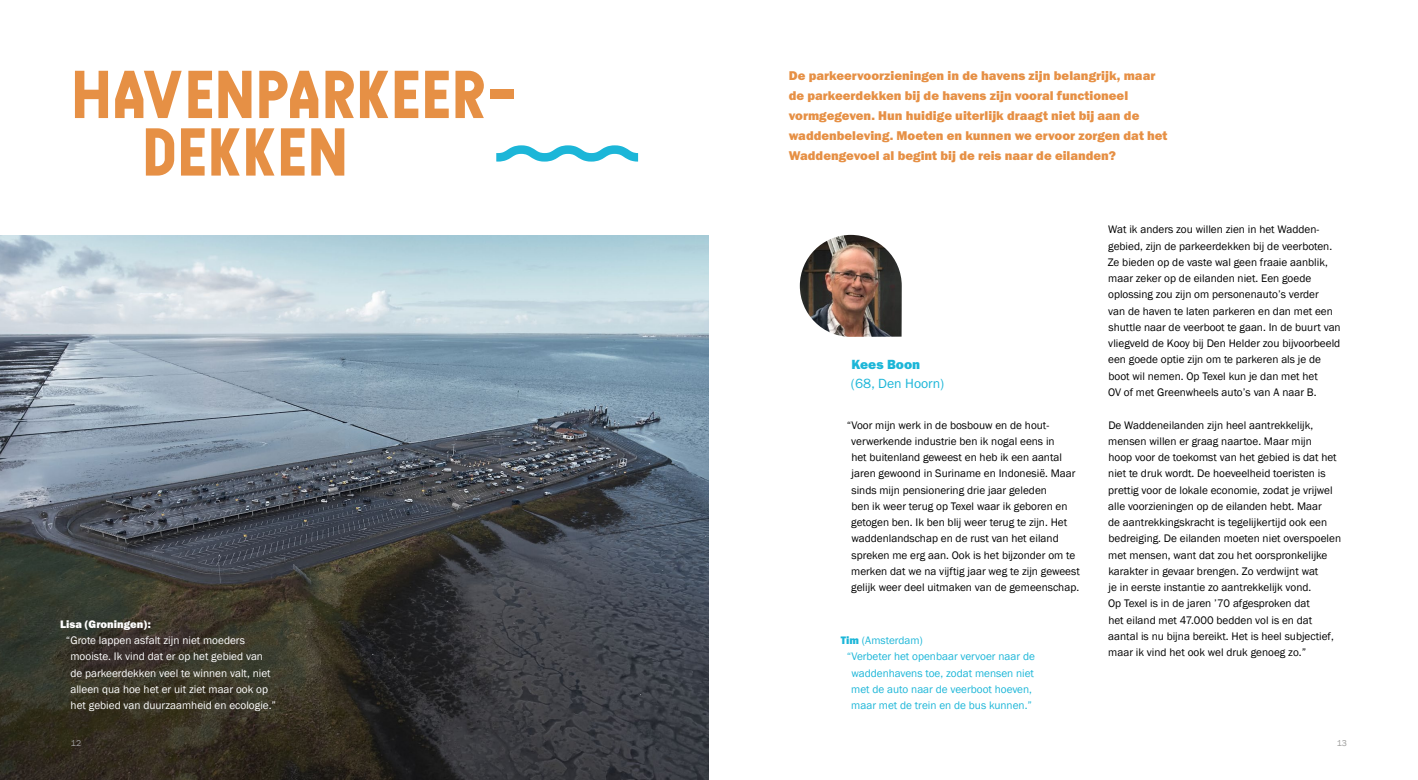
<style>
.page{position:relative;width:1418px;height:780px;background:#fff}
.page>*{position:absolute;margin:0;border:0;box-sizing:border-box;transform-origin:0 0}
.t1{font:67.5px/57.5px "Stormvloed";color:#e69045}
.t2{font:13.75px "Franklin Gothic URW Boo";color:#1cb6d8}
.t3{font:13.75px "Franklin Gothic URW Hea";color:#1cb6d8}
.t4{font:13.12px/20px "Franklin Gothic URW Hea";color:#e69045}
.t5{font:11.25px/16.2px "Franklin Gothic";color:#000}
.t6{font:11.25px/16.2px "Franklin Gothic";color:#fff}
.t7{font:11.25px/16.2px "Franklin Gothic";color:#1cb6d8;text-align:center}
.t8{font:11.25px "Franklin Gothic URW Hea";color:#fff}
.t9{font:11.25px "Franklin Gothic URW Boo";color:#1cb6d8}
.t10{font:8.75px "Franklin Gothic";color:#9d9d9c}
.s1{font-family:"Franklin Gothic URW Hea"}
</style>
<div class="page">
<img style="left:0;top:235px;width:709px;height:545px">
<img style="left:799px;top:235px;width:102px;height:102px">
<svg style="left:496px;top:145px;width:142px;height:17px"></svg>
<h1 class="t1" style="left:142px;top:66px;width:377px;text-indent:-71px">HAVENPARKEER-<br>DEKKEN</h1>
<p class="t4" style="left:788px;top:65px;width:380px">De parkeervoorzieningen in de havens zijn belangrijk, maar de parkeerdekken bij de havens zijn vooral functioneel vormgegeven. Hun huidige uiterlijk draagt niet bij aan de waddenbeleving. Moeten en kunnen we ervoor zorgen dat het Waddengevoel al begint bij de reis naar de eilanden?</p>
<p class="t3" style="left:851px;top:355px;width:70px">Kees Boon</p>
<p class="t2" style="left:850px;top:375px;width:95px">(68, Den Hoorn)</p>
<p class="t5" style="left:851px;top:417px;width:230px;text-indent:-4px">“Voor mijn werk in de bosbouw en de hout&shy;verwerkende industrie ben ik nogal eens in<br>het buitenland geweest en heb ik een aantal jaren gewoond in Suriname en Indonesië. Maar sinds mijn pensionering drie jaar geleden<br>ben ik weer terug op Texel waar ik geboren en getogen ben. Ik ben blij weer terug te zijn. Het waddenlandschap en de rust van het eiland spreken me erg aan. Ook is het bijzonder om te merken dat we na vijftig jaar weg te zijn geweest gelijk weer deel uitmaken van de gemeenschap.</p>
<p class="t8" style="left:60px;top:616px;width:92px">Lisa (Groningen):</p>
<p class="t6" style="left:70px;top:632px;width:207px;text-indent:-4px">“Grote lappen asfalt zijn niet moeders mooiste. Ik vind dat er op het gebied van de parkeerdekken veel te winnen valt, niet alleen qua hoe het er uit ziet maar ook op het gebied van duurzaamheid en ecologie.”</p>
<p class="t9" style="left:840px;top:633px;width:84px"><span class="s1">Tim</span> (Amsterdam)</p>
<p class="t7" style="left:846px;top:648px;width:190px">“Verbeter het openbaar vervoer naar de waddenhavens toe, zodat mensen niet met de auto naar de veerboot hoeven, maar met de trein en de bus kunnen.”</p>
<p class="t5" style="left:1107px;top:222px;width:234px">Wat ik anders zou willen zien in het Wadden&shy;gebied, zijn de parkeerdekken bij de veerboten.<br>Ze bieden op de vaste wal geen fraaie aanblik, maar zeker op de eilanden niet. Een goede oplossing zou zijn om personenauto’s verder<br>van de haven te laten parkeren en dan met een shuttle naar de veerboot te gaan. In de buurt van vliegveld de Kooy bij Den Helder zou bijvoorbeeld een goede optie zijn om te parkeren als je de boot wil nemen. Op Texel kun je dan met het<br>OV of met Greenwheels auto’s van A naar B.</p>
<p class="t5" style="left:1108px;top:417px;width:234px">De Waddeneilanden zijn heel aantrekkelijk, mensen willen er graag naartoe. Maar mijn<br>hoop voor de toekomst van het gebied is dat het niet te druk wordt. De hoeveelheid toeristen is prettig voor de lokale economie, zodat je vrijwel alle voorzieningen op de eilanden hebt. Maar<br>de aantrekkingskracht is tegelijkertijd ook een bedreiging. De eilanden moeten niet overspoelen met mensen, want dat zou het oorspronkelijke karakter in gevaar brengen. Zo verdwijnt wat<br>je in eerste instantie zo aantrekkelijk vond.<br>Op Texel is in de jaren ’70 afgesproken dat<br>het eiland met 47.000 bedden vol is en dat aantal is nu bijna bereikt. Het is heel subjectief, maar ik vind het ook wel druk genoeg zo.”</p>
<p class="t10" style="left:71px;top:737px;width:12px">12</p>
<p class="t10" style="left:1336px;top:737px;width:12px">13</p>
</div>
